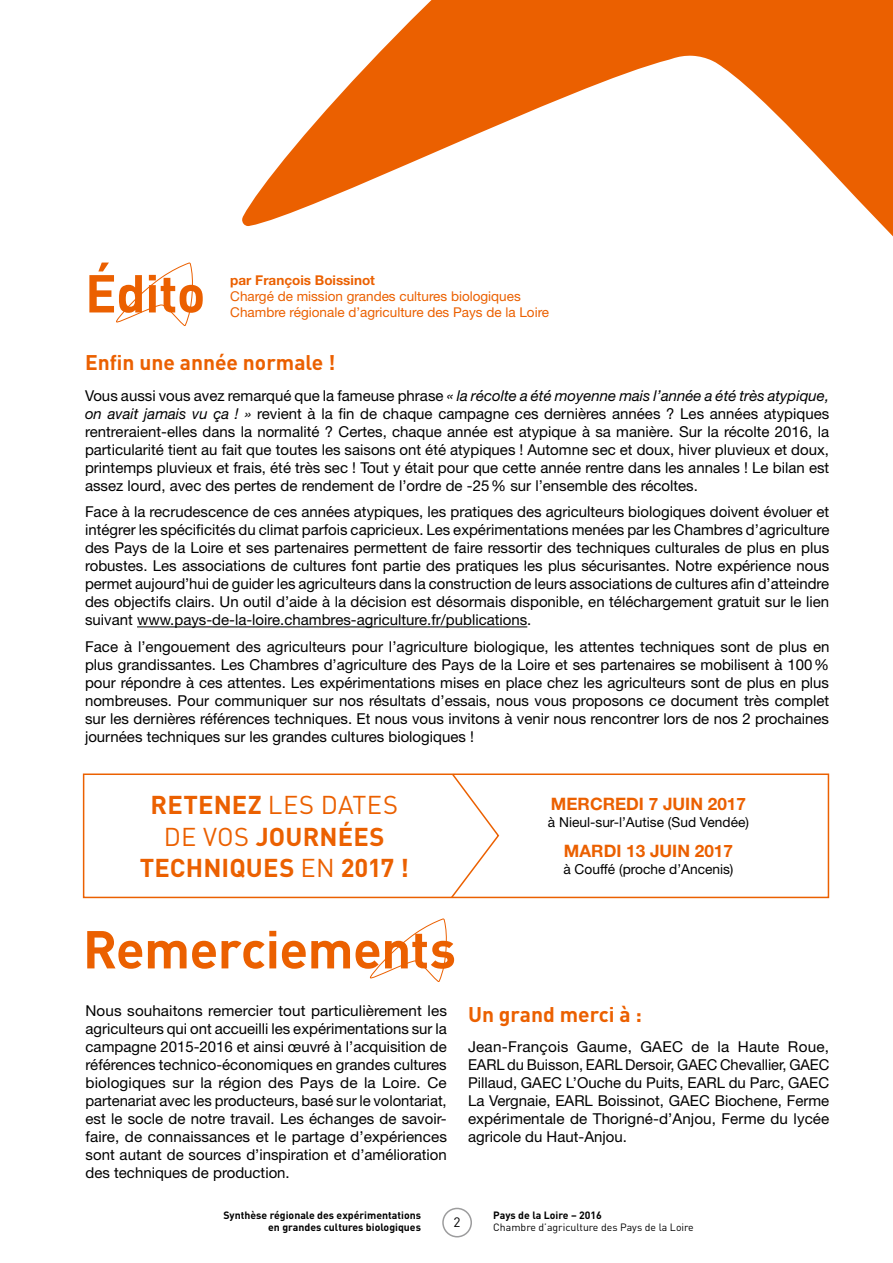
<style>
.page{position:relative;width:893px;height:1263px;background:#fff}
.page>*{position:absolute;margin:0;border:0;box-sizing:border-box;transform-origin:0 0}
.t1{font:700 52.5px "DIN Pro";letter-spacing:-.01em;color:#eb6000}
.labeur{font:700 25.5px/31.5px "DIN Pro";letter-spacing:.005em;color:#eb6000;text-align:center}
.t2{font:700 21px "DIN Pro";color:#eb6000}
.labeur-2{font:700 17.1px "Helvetica Neue LT Std";color:#eb6000}
.t3{font:15px/18px "Helvetica Neue LT Std";color:#000;text-align:justify}
.labeur-3{font:13.65px "Helvetica Neue LT Std";color:#000}
.t4{font:13.5px "Helvetica Neue LT Std";color:#eb6000}
.t5{font:700 13.5px "Helvetica Neue LT Std";color:#eb6000}
.t6{font:13.5px "DIN Pro";color:#000}
.t7{font:700 10.5px/12.6px "DIN Pro";color:#000;text-align:right}
.t8{font:10.5px "DIN Pro";color:#000}
.s1{font-style:italic}
.s2{font-weight:400}
</style>
<div class="page">
<div style="left:442px;top:1208px;width:30px;height:29px;border:2px solid #9c9c9d;border-radius:50%"></div>
<svg style="left:242px;top:0;width:651px;height:237px"></svg>
<svg style="left:370px;top:918px;width:77px;height:64px"></svg>
<hr style="left:137px;top:626px;width:390px;height:1px;background:#000">
<svg style="left:116px;top:262px;width:77px;height:64px"></svg>
<svg style="left:450px;top:776px;width:50px;height:123px"></svg>
<div style="left:83px;top:773px;width:746px;height:125px;border:2px solid #eb6000"></div>
<p class="t1" style="left:85px;top:258px;width:122px">Édito</p>
<p class="t5" style="left:230px;top:272px;width:146px">par François Boissinot</p>
<p class="t4" style="left:230px;top:288px;width:292px">Chargé de mission grandes cultures biologiques</p>
<p class="t4" style="left:230px;top:305px;width:320px">Chambre régionale d’agriculture des Pays de la Loire</p>
<p class="t2" style="left:85px;top:348px;width:252px">Enfin une année normale !</p>
<p class="t3" style="left:85px;top:386px;width:746px">Vous aussi vous avez remarqué que la fameuse phrase <span class="s1">« la récolte a été moyenne mais l’année a été très atypique, on avait jamais vu ça ! »</span> revient à la fin de chaque campagne ces dernières années ? Les années atypiques rentreraient-elles dans la normalité ? Certes, chaque année est atypique à sa manière. Sur la récolte 2016, la particularité tient au fait que toutes les saisons ont été atypiques ! Automne sec et doux, hiver pluvieux et doux, printemps pluvieux et frais, été très sec ! Tout y était pour que cette année rentre dans les annales ! Le bilan est assez lourd, avec des pertes de rendement de l’ordre de -25% sur l’ensemble des récoltes.</p>
<p class="t3" style="left:85px;top:503px;width:746px">Face à la recrudescence de ces années atypiques, les pratiques des agriculteurs biologiques doivent évoluer et intégrer les spécificités du climat parfois capricieux. Les expérimentations menées par les Chambres d’agriculture des Pays de la Loire et ses partenaires permettent de faire ressortir des techniques culturales de plus en plus robustes. Les associations de cultures font partie des pratiques les plus sécurisantes. Notre expérience nous permet aujourd’hui de guider les agriculteurs dans la construction de leurs associations de cultures afin d’atteindre des objectifs clairs. Un outil d’aide à la décision est désormais disponible, en téléchargement gratuit sur le lien suivant www.pays-de-la-loire.chambres-agriculture.fr/publications.</p>
<p class="t3" style="left:85px;top:637px;width:746px">Face à l’engouement des agriculteurs pour l’agriculture biologique, les attentes techniques sont de plus en plus grandissantes. Les Chambres d’agriculture des Pays de la Loire et ses partenaires se mobilisent à 100% pour répondre à ces attentes. Les expérimentations mises en place chez les agriculteurs sont de plus en plus nombreuses. Pour communiquer sur nos résultats d’essais, nous vous proposons ce document très complet sur les dernières références techniques. Et nous vous invitons à venir nous rencontrer lors de nos 2 prochaines journées techniques sur les grandes cultures biologiques !</p>
<p class="labeur" style="left:140px;top:788px;width:271px">RETENEZ <span class="s2">LES DATES<br>DE VOS</span> JOURNÉES<br>TECHNIQUES <span class="s2">EN</span> 2017 !</p>
<p class="labeur-2" style="left:551px;top:794px;width:197px">MERCREDI 7 JUIN 2017</p>
<p class="labeur-3" style="left:548px;top:814px;width:203px">à Nieul-sur-l’Autise (Sud Vendée)</p>
<p class="labeur-2" style="left:564px;top:840px;width:170px">MARDI 13 JUIN 2017</p>
<p class="labeur-3" style="left:563px;top:860px;width:172px">à Couffé (proche d’Ancenis)</p>
<p class="t1" style="left:83px;top:914px;width:375px">Remerciements</p>
<p class="t3" style="left:86px;top:1002px;width:363px">Nous souhaitons remercier tout particulièrement les agriculteurs qui ont accueilli les expérimentations sur la campagne 2015-2016 et ainsi œuvré à l’acquisition de références technico-économiques en grandes cultures biologiques sur la région des Pays de la Loire. Ce partenariat avec les producteurs, basé sur le volontariat, est le socle de notre travail. Les échanges de savoir&shy;faire, de connaissances et le partage d’expériences sont autant de sources d’inspiration et d’amélioration des techniques de production.</p>
<p class="t2" style="left:468px;top:1000px;width:175px">Un grand merci à :</p>
<p class="t3" style="left:468px;top:1038px;width:363px">Jean-François Gaume, GAEC de la Haute Roue, EARL du Buisson, EARL Dersoir, GAEC Chevallier, GAEC Pillaud, GAEC L’Ouche du Puits, EARL du Parc, GAEC La Vergnaie, EARL Boissinot, GAEC Biochene, Ferme expérimentale de Thorigné-d’Anjou, Ferme du lycée agricole du Haut-Anjou.</p>
<p class="t7" style="left:223px;top:1208px;width:199px">Synthèse régionale des expérimentations en grandes cultures biologiques</p>
<p class="t7" style="left:493px;top:1208px;width:110px">Pays de la Loire – 2016</p>
<p class="t6" style="left:454px;top:1213px;width:9px">2</p>
<p class="t8" style="left:493px;top:1220px;width:202px">Chambre d’agriculture des Pays de la Loire</p>
</div>
